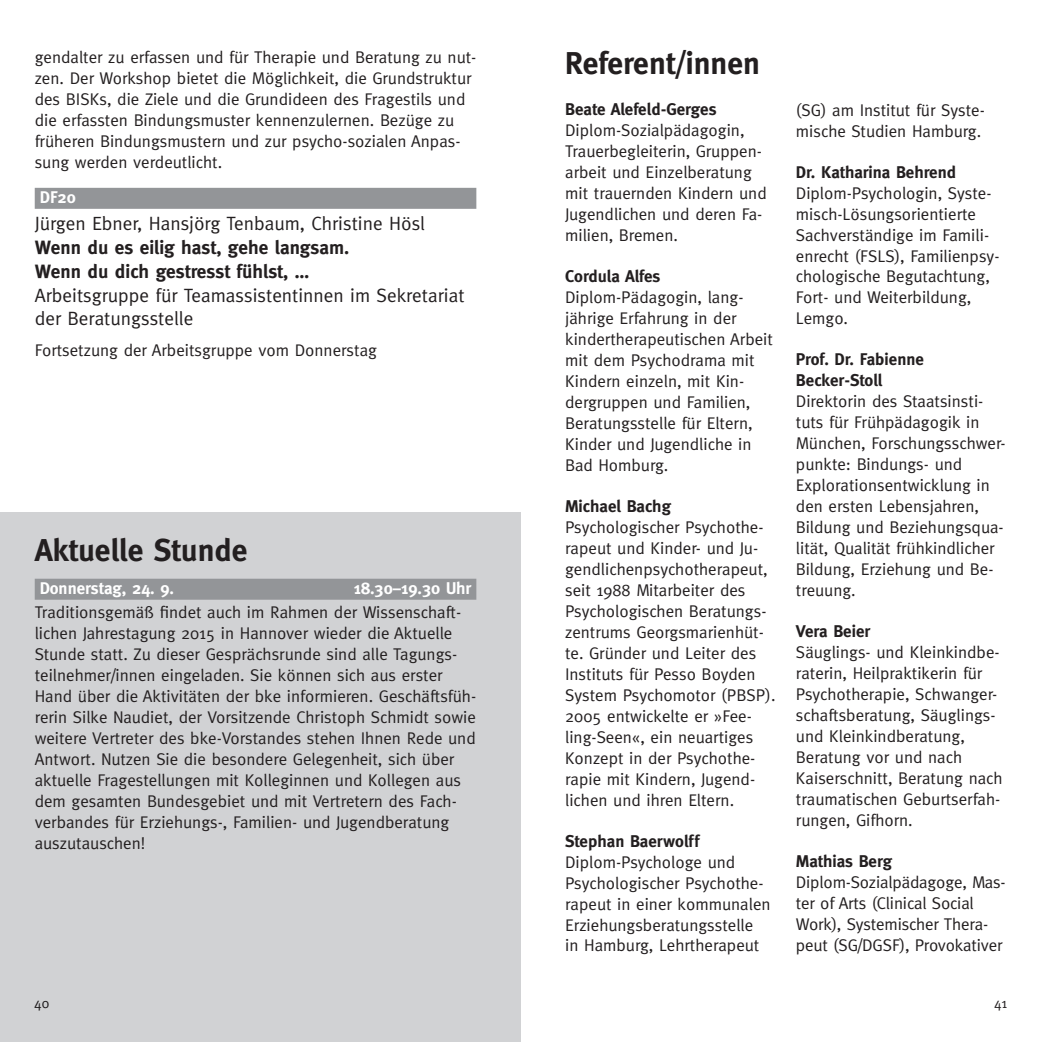
<style>
.page{position:relative;width:1042px;height:1042px;background:#fff}
.page>*{position:absolute;margin:0;border:0;box-sizing:border-box;transform-origin:0 0}
.t1{font:700 31.5px "Meta";color:#231f20}
.t2{font:19.25px/23.8px "Meta";color:#231f20}
.t3{font:700 19.25px/23.8px "Meta";color:#231f20}
.t4{font:16.97px/21px "Meta";color:#231f20}
.t5{font:700 16.97px/21px "Meta";color:#231f20}
.t6{font:700 16.97px "Meta";color:#fff}
.t7{font:14px "Meta";color:#231f20}
</style>
<div class="page">
<div style="left:35px;top:188px;width:441px;height:21px;background:#939598"></div>
<div style="left:0;top:513px;width:521px;height:529px;background:#d1d2d4"></div>
<div style="left:35px;top:579px;width:441px;height:21px;background:#939598"></div>
<p class="t4" style="left:35px;top:46px;width:443px">gendalter zu erfassen und für Therapie und Beratung zu nut&shy;zen. Der Workshop bietet die Möglichkeit, die Grundstruktur des BISKs, die Ziele und die Grundideen des Fragestils und die erfassten Bindungsmuster kennenzulernen. Bezüge zu früheren Bindungsmustern und zur psycho-sozialen Anpas&shy;sung werden verdeutlicht.</p>
<p class="t6" style="left:40px;top:187px;width:38px">DF20</p>
<p class="t2" style="left:35px;top:211px;width:392px">Jürgen Ebner, Hansjörg Tenbaum, Christine Hösl</p>
<p class="t3" style="left:35px;top:235px;width:316px">Wenn du es eilig hast, gehe langsam.<br>Wenn du dich gestresst fühlst, …</p>
<p class="t2" style="left:35px;top:283px;width:431px">Arbeitsgruppe für Teamassistentinnen im Sekretariat der Beratungsstelle</p>
<p class="t4" style="left:35px;top:340px;width:344px">Fortsetzung der Arbeitsgruppe vom Donnerstag</p>
<h1 class="t1" style="left:35px;top:532px;width:214px">Aktuelle Stunde</h1>
<p class="t6" style="left:40px;top:578px;width:136px">Donnerstag, 24. 9.</p>
<p class="t6" style="left:353px;top:578px;width:119px">18.30–19.30 Uhr</p>
<p class="t4" style="left:35px;top:602px;width:443px">Traditionsgemäß findet auch im Rahmen der Wissenschaft&shy;lichen Jahrestagung 2015 in Hannover wieder die Aktuelle Stunde statt. Zu dieser Gesprächsrunde sind alle Tagungs&shy;teilnehmer/innen eingeladen. Sie können sich aus erster Hand über die Aktivitäten der bke informieren. Geschäftsfüh&shy;rerin Silke Naudiet, der Vorsitzende Christoph Schmidt sowie weitere Vertreter des bke-Vorstandes stehen Ihnen Rede und Antwort. Nutzen Sie die besondere Gelegenheit, sich über aktuelle Fragestellungen mit Kolleginnen und Kollegen aus dem gesamten Bundesgebiet und mit Vertretern des Fach&shy;verbandes für Erziehungs-, Familien- und Jugendberatung auszutauschen!</p>
<h1 class="t1" style="left:565px;top:45px;width:196px">Referent/innen</h1>
<p class="t5" style="left:565px;top:99px;width:153px">Beate Alefeld-Gerges</p>
<p class="t4" style="left:565px;top:120px;width:203px">Diplom-Sozialpädagogin,<br>Trauerbegleiterin, Gruppen&shy;arbeit und Einzelberatung mit trauernden Kindern und<br>Jugendlichen und deren Fa&shy;milien, Bremen.</p>
<p class="t5" style="left:565px;top:266px;width:97px">Cordula Alfes</p>
<p class="t4" style="left:565px;top:287px;width:209px">Diplom-Pädagogin, lang&shy;jährige Erfahrung in der kindertherapeutischen Arbeit mit dem Psychodrama mit<br>Kindern einzeln, mit Kin&shy;dergruppen und Familien,<br>Beratungsstelle für Eltern,<br>Kinder und Jugendliche in<br>Bad Homburg.</p>
<p class="t5" style="left:565px;top:495px;width:107px">Michael Bachg</p>
<p class="t4" style="left:565px;top:516px;width:212px">Psychologischer Psychothe&shy;rapeut und Kinder- und Ju&shy;gendlichenpsychotherapeut, seit 1988 Mitarbeiter des<br>Psychologischen Beratungs&shy;zentrums Georgsmarienhüt&shy;te. Gründer und Leiter des<br>Instituts für Pesso Boyden<br>System Psychomotor (PBSP).<br>2005 entwickelte er »Fee&shy;ling-Seen«, ein neuartiges<br>Konzept in der Psychothe&shy;rapie mit Kindern, Jugend&shy;lichen und ihren Eltern.</p>
<p class="t5" style="left:565px;top:830px;width:136px">Stephan Baerwolff</p>
<p class="t4" style="left:565px;top:851px;width:207px">Diplom-Psychologe und<br>Psychologischer Psychothe&shy;rapeut in einer kommunalen<br>Erziehungsberatungsstelle in Hamburg, Lehrtherapeut</p>
<p class="t4" style="left:796px;top:99px;width:190px">(SG) am Institut für Syste&shy;mische Studien Hamburg.</p>
<p class="t5" style="left:796px;top:161px;width:162px">Dr. Katharina Behrend</p>
<p class="t4" style="left:796px;top:182px;width:205px">Diplom-Psychologin, Syste&shy;misch-Lösungsorientierte<br>Sachverständige im Famili&shy;enrecht (FSLS), Familienpsy&shy;chologische Begutachtung,<br>Fort- und Weiterbildung,<br>Lemgo.</p>
<p class="t5" style="left:796px;top:349px;width:129px">Prof. Dr. Fabienne<br>Becker-Stoll</p>
<p class="t4" style="left:796px;top:391px;width:211px">Direktorin des Staatsinsti&shy;tuts für Frühpädagogik in<br>München, Forschungsschwer&shy;punkte: Bindungs- und<br>Explorationsentwicklung in den ersten Lebensjahren,<br>Bildung und Beziehungsqua&shy;lität, Qualität frühkindlicher<br>Bildung, Erziehung und Be&shy;treuung.</p>
<p class="t5" style="left:796px;top:620px;width:76px">Vera Beier</p>
<p class="t4" style="left:796px;top:641px;width:208px">Säuglings- und Kleinkindbe&shy;raterin, Heilpraktikerin für<br>Psychotherapie, Schwanger&shy;schaftsberatung, Säuglings&shy;und Kleinkindberatung,<br>Beratung vor und nach<br>Kaiserschnitt, Beratung nach traumatischen Geburtserfah&shy;rungen, Gifhorn.</p>
<p class="t5" style="left:796px;top:850px;width:98px">Mathias Berg</p>
<p class="t4" style="left:796px;top:871px;width:209px">Diplom-Sozialpädagoge, Mas&shy;ter of Arts (Clinical Social<br>Work), Systemischer Thera&shy;peut (SG/DGSF), Provokativer</p>
<p class="t7" style="left:34px;top:995px;width:16px">40</p>
<p class="t7" style="left:994px;top:995px;width:15px">41</p>
</div>
